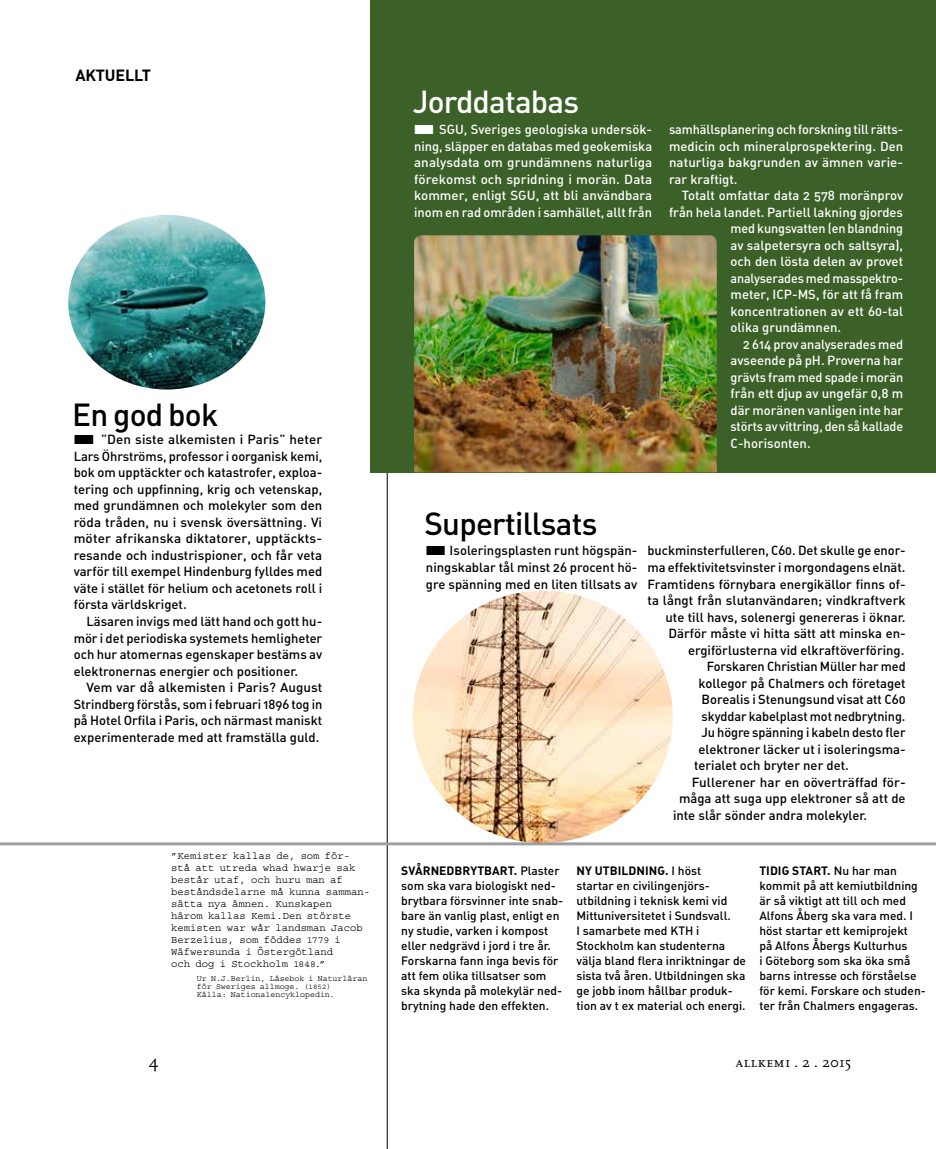
<style>
.page{position:relative;width:936px;height:1149px;background:#fff}
.page>*{position:absolute;margin:0;border:0;box-sizing:border-box;transform-origin:0 0}
.t1{font:31.5px "DIN Medium Alternate";letter-spacing:-.025em;color:#000}
.t2{font:31.5px "DIN Medium Alternate";letter-spacing:-.025em;color:#fff}
.t3{font:18px "Scala Caps";color:#000}
.t4{font:16.05px "DIN Bold Alternate";letter-spacing:-.01em;color:#000}
.t5{font:15px "Scala Caps";letter-spacing:.015em;color:#000}
.t6{font:13.05px/16.5px "DIN Medium Alternate";color:#000;text-align:justify}
.t7{font:13.05px/16.5px "DIN Medium Alternate";color:#fff;text-align:justify}
.t8{font:13.05px "DIN Medium Alternate";color:#fff;scale:.96 1}
.t9{font:12px/15px "DIN Medium Alternate";color:#000}
.t10{font:12px "DIN Bold Alternate";letter-spacing:.005em;color:#000}
.t11{font:10.5px/12px "Courier";color:#000}
.t12{font:8.25px/8.1px "Courier";color:#000}
.s1{font-size:9.75px}
.s2{font-size:7.5px}
.s3{font-family:"DIN Medium Alternate"}
</style>
<div class="page">
<img style="left:412px;top:590px;width:260px;height:252px">
<hr style="left:387px;top:50px;width:1px;height:1098px;background:#000">
<div style="left:370px;top:0;width:565px;height:472px;background:#3c6128"></div>
<img style="left:414px;top:235px;width:302px;height:237px">
<img style="left:68px;top:215px;width:197px;height:174px">
<hr style="left:0;top:842px;width:935px;height:3px;background:#9c9e9f">
<p class="t4" style="left:75px;top:64px;width:77px">AKTUELLT</p>
<h1 class="t1" style="left:72px;top:394px;width:147px">En god bok</h1>
<p class="t6" style="left:74px;top:431px;width:250px;text-align:left">■ ”Den siste alkemisten i Paris” heter Lars Öhrströms, professor i oorganisk kemi, bok om upptäckter och katastrofer, exploa&shy;tering och uppfinning, krig och vetenskap, med grundämnen och molekyler som den röda tråden, nu i svensk översättning. Vi möter afrikanska diktatorer, upptäckts&shy;resande och industrispioner, och får veta varför till exempel Hindenburg fylldes med väte i stället för helium och acetonets roll i första världskriget.</p>
<p class="t6" style="left:74px;top:612px;width:250px;text-indent:13px">Läsaren invigs med lätt hand och gott hu&shy;mör i det periodiska systemets hemligheter och hur atomernas egenskaper bestäms av elektronernas energier och positioner.</p>
<p class="t6" style="left:74px;top:678px;width:250px;text-indent:13px">Vem var då alkemisten i Paris? August Strindberg förstås, som i februari 1896 tog in på Hotel Orfila i Paris, och närmast maniskt experimenterade med att framställa guld.</p>
<p class="t11" style="left:171px;top:849px;width:200px">”Kemister kallas de, som för&shy;stå att utreda whad hwarje sak består utaf, och huru man af beståndsdelarne må kunna samman&shy;sätta nya ämnen. Kunskapen<br>härom kallas Kemi.Den störste kemisten war wår landsman Jacob<br>Berzelius, som föddes <span class="s1">1779</span> i<br>Wäfwersunda i Östergötland<br>och dog i Stockholm <span class="s1">1848</span>.”</p>
<p class="t12" style="left:197px;top:974px;width:172px">Ur N.J.Berlin, Läsebok i Naturläran för Sweriges allmoge. (<span class="s2">1852</span>)<br>Källa: Nationalencyklopedin.</p>
<h1 class="t2" style="left:412px;top:82px;width:168px">Jorddatabas</h1>
<p class="t7" style="left:414px;top:121px;width:240px">■ SGU, Sveriges geologiska undersök&shy;ning, släpper en databas med geokemiska analysdata om grundämnens naturliga förekomst och spridning i morän. Data kommer, enligt SGU, att bli användbara inom en rad områden i samhället, allt från</p>
<p class="t7" style="left:669px;top:121px;width:236px">samhällsplanering och forskning till rätts&shy;medicin och mineralprospektering. Den naturliga bakgrunden av ämnen varie&shy;rar kraftigt.</p>
<p class="t7" style="left:681px;top:187px;width:223px">Totalt omfattar data 2 578 moränprov</p>
<p class="t7" style="left:669px;top:203px;width:236px">från hela landet. Partiell lakning gjordes</p>
<p class="t7" style="left:730px;top:220px;width:174px">med kungsvatten (en blandning</p>
<p class="t7" style="left:730px;top:236px;width:174px">av salpetersyra och saltsyra),</p>
<p class="t7" style="left:730px;top:253px;width:174px">och den lösta delen av provet</p>
<p class="t8" style="left:730px;top:270px;width:181px">analyserades med masspektro-</p>
<p class="t7" style="left:730px;top:286px;width:174px">meter, ICP-MS, för att få fram</p>
<p class="t7" style="left:730px;top:302px;width:174px">koncentrationen av ett 60-tal</p>
<p class="t7" style="left:730px;top:319px;width:112px">olika grundämnen.</p>
<p class="t7" style="left:743px;top:335px;width:161px">2 614 prov analyserades med</p>
<p class="t7" style="left:730px;top:352px;width:174px">avseende på pH. Proverna har</p>
<p class="t7" style="left:730px;top:368px;width:174px">grävts fram med spade i morän</p>
<p class="t7" style="left:730px;top:385px;width:174px">från ett djup av ungefär 0,8 m</p>
<p class="t7" style="left:730px;top:401px;width:174px">där moränen vanligen inte har</p>
<p class="t8" style="left:730px;top:418px;width:181px">störts av vittring, den så kallade</p>
<p class="t7" style="left:730px;top:434px;width:82px">C-horisonten.</p>
<h1 class="t1" style="left:424px;top:503px;width:174px">Supertillsats</h1>
<p class="t6" style="left:426px;top:542px;width:213px">■ Isoleringsplasten runt högspän&shy;ningskablar tål minst 26 procent hö&shy;gre spänning med en liten tillsats av</p>
<p class="t6" style="left:647px;top:542px;width:260px">buckminsterfulleren, C60. Det skulle ge enor-</p>
<p class="t6" style="left:647px;top:558px;width:259px">ma effektivitetsvinster i morgondagens elnät.</p>
<p class="t6" style="left:647px;top:575px;width:260px">Framtidens förnybara energikällor finns of-</p>
<p class="t6" style="left:647px;top:591px;width:260px">ta långt från slutanvändaren; vindkraftverk</p>
<p class="t6" style="left:665px;top:608px;width:242px">ute till havs, solenergi genereras i öknar.</p>
<p class="t6" style="left:668px;top:624px;width:239px">Därför måste vi hitta sätt att minska en-</p>
<p class="t6" style="left:688px;top:641px;width:218px">ergiförlusterna vid elkraftöverföring.</p>
<p class="t6" style="left:706px;top:657px;width:200px">Forskaren Christian Müller har med</p>
<p class="t6" style="left:698px;top:674px;width:209px">kollegor på Chalmers och företaget</p>
<p class="t6" style="left:701px;top:690px;width:206px">Borealis i Stenungsund visat att C60</p>
<p class="t6" style="left:701px;top:707px;width:205px">skyddar kabelplast mot nedbrytning.</p>
<p class="t6" style="left:701px;top:723px;width:205px">Ju högre spänning i kabeln desto fler</p>
<p class="t6" style="left:698px;top:740px;width:209px">elektroner läcker ut i isoleringsma-</p>
<p class="t6" style="left:694px;top:756px;width:156px">terialet och bryter ner det.</p>
<p class="t6" style="left:691px;top:773px;width:215px">Fullerener har en oöverträffad för-</p>
<p class="t6" style="left:679px;top:789px;width:228px">måga att suga upp elektroner så att de</p>
<p class="t6" style="left:673px;top:806px;width:196px">inte slår sönder andra molekyler.</p>
<p class="t10" style="left:401px;top:862px;width:160px">SVÅRNEDBRYTBART. <span class="s3">Plaster</span></p>
<p class="t9" style="left:401px;top:877px;width:163px">som ska vara biologiskt ned&shy;brytbara försvinner inte snab&shy;bare än vanlig plast, enligt en ny studie, varken i kompost eller nedgrävd i jord i tre år.<br>Forskarna fann inga bevis för att fem olika tillsatser som ska skynda på molekylär ned&shy;brytning hade den effekten.</p>
<p class="t10" style="left:576px;top:862px;width:126px">NY UTBILDNING. <span class="s3">I höst</span></p>
<p class="t9" style="left:576px;top:877px;width:171px">startar en civilingenjörs&shy;utbildning i teknisk kemi vid<br>Mittuniversitetet i Sundsvall.<br>I samarbete med KTH i<br>Stockholm kan studenterna välja bland flera inriktningar de sista två åren. Utbildningen ska ge jobb inom hållbar produk&shy;tion av t ex material och energi.</p>
<p class="t10" style="left:759px;top:862px;width:139px">TIDIG START. <span class="s3">Nu har man</span></p>
<p class="t9" style="left:759px;top:877px;width:168px">kommit på att kemiutbildning är så viktigt att till och med<br>Alfons Åberg ska vara med. I höst startar ett kemiprojekt<br>på Alfons Åbergs Kulturhus<br>i Göteborg som ska öka små barns intresse och förståelse för kemi. Forskare och studen&shy;ter från Chalmers engageras.</p>
<h2 class="t3" style="left:149px;top:1051px;width:11px">4</h2>
<p class="t5" style="left:735px;top:1053px;width:117px">allkemi . 2 . 2015</p>
</div>
